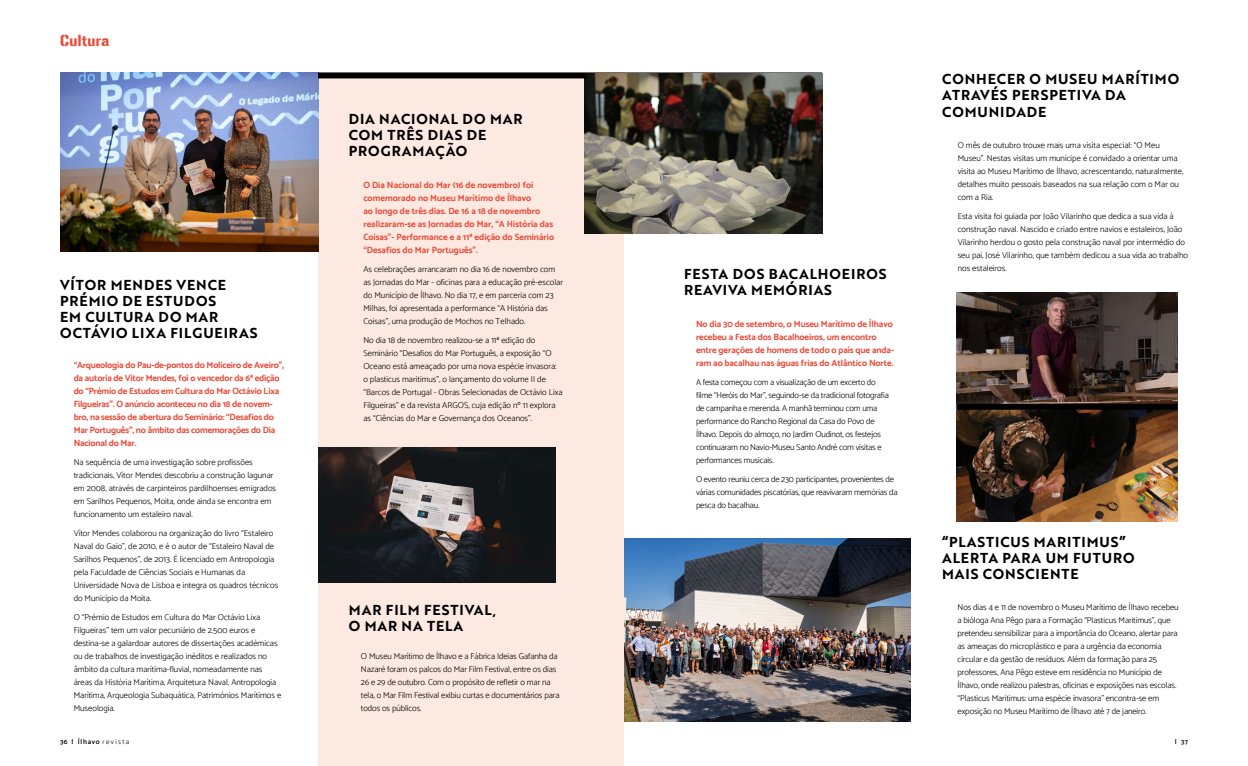
<style>
.page{position:relative;width:1248px;height:766px;background:#fff}
.page>*{position:absolute;margin:0;border:0;box-sizing:border-box;transform-origin:0 0}
.t1{font:14px/16px "Brother 1816 Bold";letter-spacing:.065em;color:#000}
.t2{font:14px "Gunplay";letter-spacing:.025em;color:#e74b38}
.t3{font:700 9px/13px "Catamaran";letter-spacing:-.01em;color:#e74b38}
.t4{font:300 8.6px/13px "Catamaran";color:#000}
.t5{font:300 8.6px/13px "Catamaran";letter-spacing:-.02em;color:#000}
.t6{font:600 7px "Catamaran";letter-spacing:.1em;color:#000}
.s1{font-weight:300}
</style>
<div class="page">
<div style="left:318px;top:72px;width:306px;height:693px;background:#fce9e1"></div>
<img style="left:61px;top:72px;width:257px;height:179px">
<div style="left:318px;top:72px;width:504px;height:6px;background:#000"></div>
<img style="left:318px;top:447px;width:237px;height:135px">
<img style="left:956px;top:292px;width:221px;height:115px">
<img style="left:956px;top:407px;width:221px;height:114px">
<div style="left:957px;top:403px;width:220px;height:6px;background:#000"></div>
<img style="left:624px;top:538px;width:286px;height:182px">
<img style="left:585px;top:73px;width:237px;height:160px">
<h1 class="t2" style="left:60px;top:33px;width:51px">Cultura</h1>
<h1 class="t1" style="left:60px;top:276px;width:199px">VÍTOR MENDES VENCE<br>PRÉMIO DE ESTUDOS<br>EM CULTURA DO MAR<br>OCTÁVIO LIXA FILGUEIRAS</h1>
<p class="t3" style="left:74px;top:358px;width:212px">“Arqueologia do Pau-de-pontos do Moliceiro de Aveiro”, da autoria de Vítor Mendes, foi o vencedor da 6ª edição do “Prémio de Estudos em Cultura do Mar Octávio Lixa Filgueiras”. O anúncio aconteceu no dia 18 de novem&shy;bro, na sessão de abertura do Seminário: “Desafios do Mar Português”, no âmbito das comemorações do Dia Nacional do Mar.</p>
<p class="t4" style="left:74px;top:455px;width:204px">Na sequência de uma investigação sobre profissões tradicionais, Vítor Mendes descobriu a construção lagunar em 2008, através de carpinteiros pardilhoenses emigrados em Sarilhos Pequenos, Moita, onde ainda se encontra em funcionamento um estaleiro naval.</p>
<p class="t4" style="left:74px;top:526px;width:206px">Vítor Mendes colaborou na organização do livro “Estaleiro Naval do Gaio”, de 2010, e é o autor de “Estaleiro Naval de Sarilhos Pequenos”, de 2013. É licenciado em Antropologia pela Faculdade de Ciências Sociais e Humanas da Universidade Nova de Lisboa e integra os quadros técnicos do Município da Moita.</p>
<p class="t4" style="left:74px;top:610px;width:209px">O “Prémio de Estudos em Cultura do Mar Octávio Lixa Filgueiras” tem um valor pecuniário de 2.500 euros e destina-se a galardoar autores de dissertações académicas ou de trabalhos de investigação inéditos e realizados no âmbito da cultura marítima-fluvial, nomeadamente nas áreas da História Marítima, Arquitetura Naval, Antropologia Marítima, Arqueologia Subaquática, Patrimónios Marítimos e Museologia.</p>
<h1 class="t1" style="left:349px;top:110px;width:175px">DIA NACIONAL DO MAR<br>COM TRÊS DIAS DE<br>PROGRAMAÇÃO</h1>
<p class="t3" style="left:363px;top:178px;width:192px">O Dia Nacional do Mar (16 de novembro) foi comemorado no Museu Marítimo de Ílhavo<br>ao longo de três dias. De 16 a 18 de novembro realizaram-se as Jornadas do Mar, “A História das Coisas”- Performance e a 11ª edição do Seminário “Desafios do Mar Português”.</p>
<p class="t4" style="left:363px;top:262px;width:201px">As celebrações arrancaram no dia 16 de novembro com as Jornadas do Mar - oficinas para a educação pré-escolar do Município de Ílhavo. No dia 17, e em parceria com 23<br>Milhas, foi apresentada a performance “A História das Coisas”, uma produção de Mochos no Telhado.</p>
<p class="t4" style="left:363px;top:333px;width:201px">No dia 18 de novembro realizou-se a 11ª edição do Seminário “Desafios do Mar Português, a exposição “O Oceano está ameaçado por uma nova espécie invasora: o plasticus maritimus”, o lançamento do volume II de “Barcos de Portugal - Obras Selecionadas de Octávio Lixa Filgueiras” e da revista ARGOS, cuja edição nº 11 explora as “Ciências do Mar e Governança dos Oceanos”.</p>
<h1 class="t1" style="left:349px;top:601px;width:148px">MAR FILM FESTIVAL,<br>O MAR NA TELA</h1>
<p class="t4" style="left:361px;top:649px;width:200px">O Museu Marítimo de Ílhavo e a Fábrica Ideias Gafanha da Nazaré foram os palcos do Mar Film Festival, entre os dias 26 e 29 de outubro. Com o propósito de refletir o mar na tela, o Mar Film Festival exibiu curtas e documentários para todos os públicos.</p>
<h1 class="t1" style="left:684px;top:265px;width:204px">FESTA DOS BACALHOEIROS<br>REAVIVA MEMÓRIAS</h1>
<p class="t3" style="left:696px;top:317px;width:199px">No dia 30 de setembro, o Museu Marítimo de Ílhavo recebeu a Festa dos Bacalhoeiros, um encontro entre gerações de homens de todo o país que anda&shy;ram ao bacalhau nas águas frias do Atlântico Norte.</p>
<p class="t5" style="left:696px;top:375px;width:194px">A festa começou com a visualização de um excerto do filme “Heróis do Mar”, seguindo-se da tradicional fotografia de campanha e merenda. A manhã terminou com uma performance do Rancho Regional da Casa do Povo de Ílhavo. Depois do almoço, no Jardim Oudinot, os festejos continuaram no Navio-Museu Santo André com visitas e performances musicais.</p>
<p class="t5" style="left:696px;top:472px;width:203px">O evento reuniu cerca de 230 participantes, provenientes de várias comunidades piscatórias, que reavivaram memórias da pesca do bacalhau.</p>
<h1 class="t1" style="left:942px;top:71px;width:238px">CONHECER O MUSEU MARÍTIMO<br>ATRAVÉS PERSPETIVA DA<br>COMUNIDADE</h1>
<p class="t4" style="left:957px;top:139px;width:227px">O mês de outubro trouxe mais uma visita especial: “O Meu Museu”. Nestas visitas um munícipe é convidado a orientar uma visita ao Museu Marítimo de Ílhavo, acrescentando, naturalmente, detalhes muito pessoais baseados na sua relação com o Mar ou com a Ria.</p>
<p class="t4" style="left:957px;top:210px;width:232px">Esta visita foi guiada por João Vilarinho que dedica a sua vida à construção naval. Nascido e criado entre navios e estaleiros, João Vilarinho herdou o gosto pela construção naval por intermédio do seu pai, José Vilarinho, que também dedicou a sua vida ao trabalho nos estaleiros.</p>
<h1 class="t1" style="left:941px;top:533px;width:194px">“PLASTICUS MARITIMUS”<br>ALERTA PARA UM FUTURO<br>MAIS CONSCIENTE</h1>
<p class="t4" style="left:957px;top:600px;width:223px">Nos dias 4 e 11 de novembro o Museu Marítimo de Ílhavo recebeu a bióloga Ana Pêgo para a Formação “Plasticus Maritimus”, que pretendeu sensibilizar para a importância do Oceano, alertar para as ameaças do microplástico e para a urgência da economia circular e da gestão de resíduos. Além da formação para 25 professores, Ana Pêgo esteve em residência no Município de Ílhavo, onde realizou palestras, oficinas e exposições nas escolas. “Plasticus Maritimus: uma espécie invasora” encontra-se em exposição no Museu Marítimo de Ílhavo até 7 de janeiro.</p>
<p class="t6" style="left:60px;top:737px;width:71px">36 | Ílhavo <span class="s1">revista</span></p>
<p class="t6" style="left:1174px;top:737px;width:15px">| 37</p>
</div>
